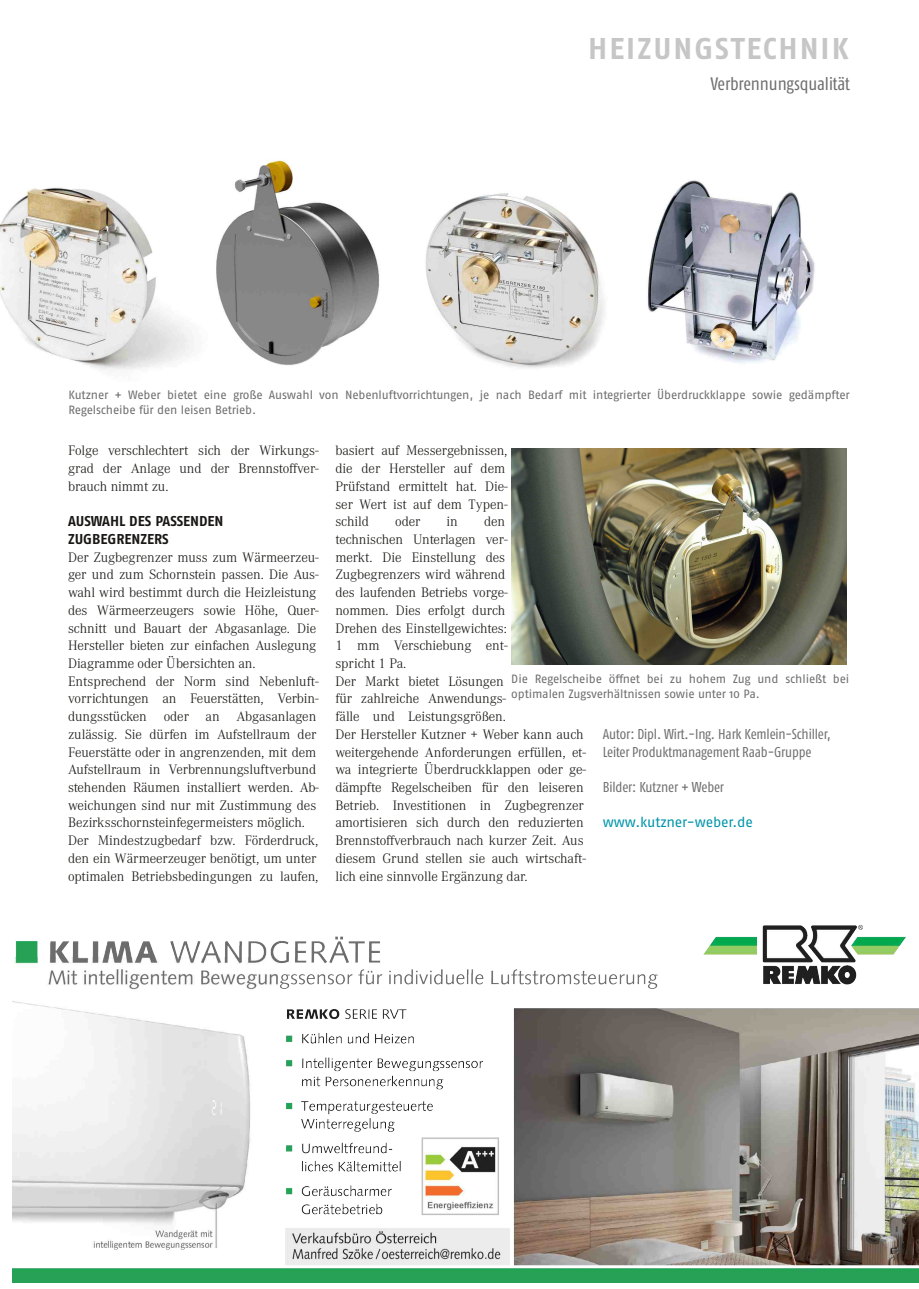
<style>
.page{position:relative;width:919px;height:1289px;background:#fff}
.page>*{position:absolute;margin:0;border:0;box-sizing:border-box;transform-origin:0 0}
.t1{font:700 30px "Fago OT";letter-spacing:.065em;color:#c6c6c6}
.t2{font:condensed 18px "Fago OT";letter-spacing:-.005em;color:#6f6e6e}
.t3{font:300 14.25px/17.7px "Corporate A";letter-spacing:-.01em;color:#181715}
.t4{font:condensed 14.25px/17.7px "Fago OT";letter-spacing:-.01em;color:#6f6e6e}
.t5{font:700 14.25px/17.7px "Fago OT";letter-spacing:-.005em;color:#181715}
.t6{font:14.25px "Fago OT";letter-spacing:-.005em;color:#0094a9}
.t7{font:12px/14.5px "Fago OT";letter-spacing:-.015em;color:#6f6e6e}
</style>
<div class="page">
<img style="left:13px;top:925px;width:905px;height:357px">
<img style="left:0;top:159px;width:815px;height:214px">
<img style="left:512px;top:449px;width:334px;height:216px">
<h1 class="t1" style="left:588px;top:30px;width:262px">HEIZUNGSTECHNIK</h1>
<p class="t2" style="left:710px;top:73px;width:141px">Verbrennungsqualität</p>
<p class="t7" style="left:69px;top:388px;width:782px">Kutzner + Weber bietet eine große Auswahl von Nebenluftvorrichtungen, je nach Bedarf mit integrierter Überdruckklappe sowie gedämpfter<br>Regelscheibe für den leisen Betrieb.</p>
<p class="t3" style="left:68px;top:442px;width:252px;text-align:justify">Folge verschlechtert sich der Wirkungs&shy;grad der Anlage und der Brennstoffver&shy;brauch nimmt zu.</p>
<p class="t5" style="left:68px;top:512px;width:157px">AUSWAHL DES PASSENDEN<br>ZUGBEGRENZERS</p>
<p class="t3" style="left:68px;top:548px;width:252px">Der Zugbegrenzer muss zum Wärmeerzeu&shy;ger und zum Schornstein passen. Die Aus&shy;wahl wird bestimmt durch die Heizleistung des Wärmeerzeugers sowie Höhe, Quer&shy;schnitt und Bauart der Abgasanlage. Die Hersteller bieten zur einfachen Auslegung Diagramme oder Übersichten an.<br>Entsprechend der Norm sind Nebenluft&shy;vorrichtungen an Feuerstätten, Verbin&shy;dungsstücken oder an Abgasanlagen zulässig. Sie dürfen im Aufstellraum der Feuerstätte oder in angrenzenden, mit dem Aufstellraum in Verbrennungsluftverbund stehenden Räumen installiert werden. Ab&shy;weichungen sind nur mit Zustimmung des Bezirksschornsteinfegermeisters möglich.<br>Der Mindestzugbedarf bzw. Förderdruck, den ein Wärmeerzeuger benötigt, um unter optimalen Betriebsbedingungen zu laufen,</p>
<p class="t3" style="left:335px;top:442px;width:173px">basiert auf Messergebnissen, die der Hersteller auf dem<br>Prüfstand ermittelt hat. Die&shy;ser Wert ist auf dem Typen&shy;schild</p>
<p class="t3" style="left:335px;top:513px;width:252px;text-indent:149px">den<br>technischen Unterlagen ver-<br>merkt. Die Einstellung des<br>Zugbegrenzers wird während<br>des laufenden Betriebs vorge-<br>nommen. Dies erfolgt durch<br>Drehen des Einstellgewichtes:<br>1 mm Verschiebung ent-<br>spricht 1 Pa.<br>Der Markt bietet Lösungen<br>für zahlreiche Anwendungs-<br>fälle und Leistungsgrößen.<br>Der Hersteller Kutzner + Weber kann auch weitergehende Anforderungen erfüllen, et&shy;wa integrierte Überdruckklappen oder ge&shy;dämpfte Regelscheiben für den leiseren<br>Betrieb. Investitionen in Zugbegrenzer amortisieren sich durch den reduzierten<br>Brennstoffverbrauch nach kurzer Zeit. Aus diesem Grund stellen sie auch wirtschaft&shy;lich eine sinnvolle Ergänzung dar.</p>
<p class="t3" style="left:395px;top:513px;width:27px">oder</p>
<p class="t3" style="left:446px;top:513px;width:13px">in</p>
<p class="t7" style="left:511px;top:672px;width:339px">Die Regelscheibe öffnet bei zu hohem Zug und schließt bei optimalen Zugsverhältnissen sowie unter 10 Pa.</p>
<p class="t4" style="left:602px;top:725px;width:229px">Autor: Dipl. Wirt.-Ing. Hark Kemlein-Schiller,<br>Leiter Produktmanagement Raab-Gruppe</p>
<p class="t4" style="left:602px;top:778px;width:123px">Bilder: Kutzner + Weber</p>
<p class="t6" style="left:602px;top:813px;width:152px">www.kutzner-weber.de</p>
</div>
